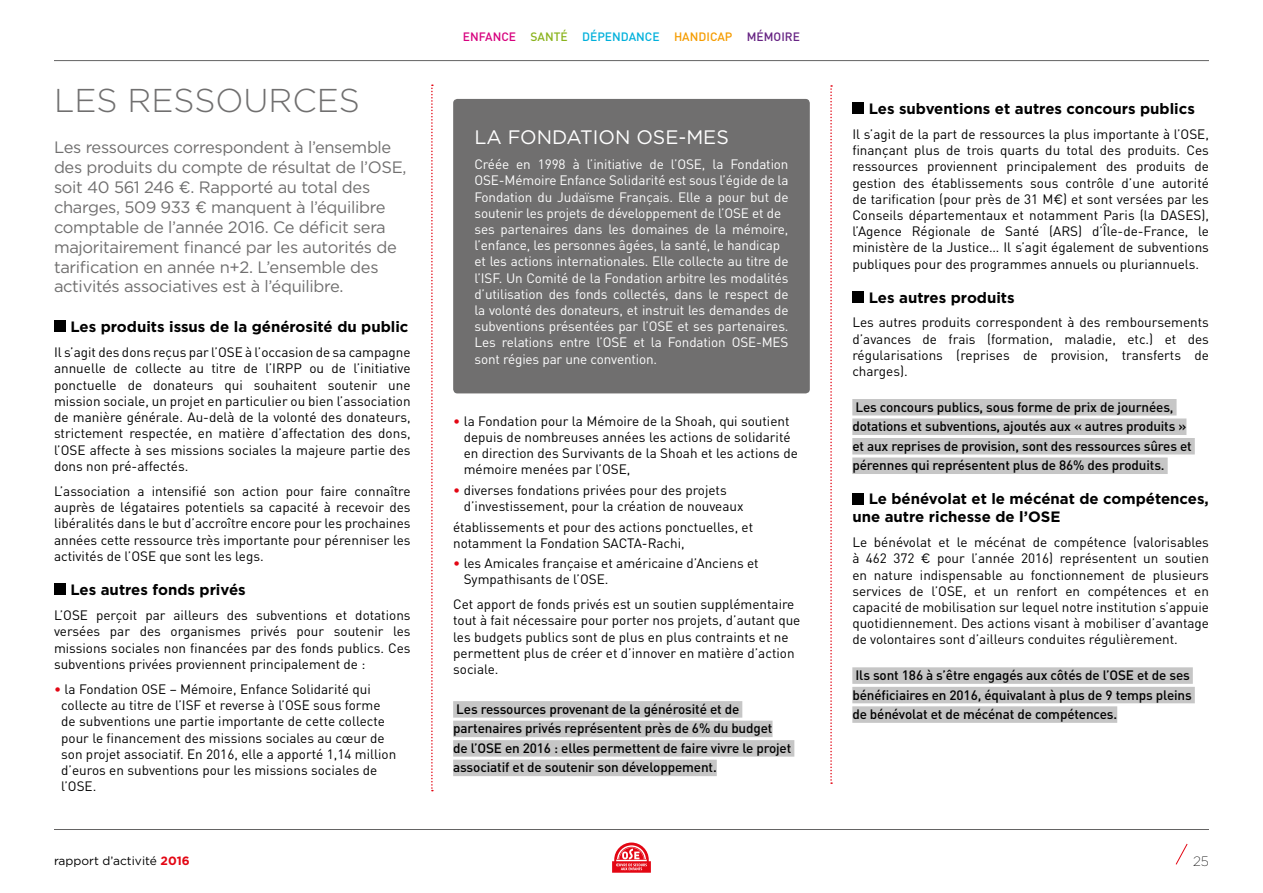
<style>
.page{position:relative;width:1263px;height:893px;background:#fff}
.page>*{position:absolute;margin:0;border:0;box-sizing:border-box;transform-origin:0 0}
.t1{font:300 33px "Gotham";color:#706f6f}
.t2{font:19.5px "Gotham";color:#fff}
.t3{font:16.5px/20px "Gotham";letter-spacing:-.02em;color:#706f6f}
.t4{font:700 15px/18px "Gotham";color:#000}
.t5{font:13.5px/16.2px "DIN";color:#000;text-align:justify}
.t6{font:13.5px/16.2px "DIN";letter-spacing:-.01em;color:#fff}
.t7{font:500 13.5px/19.5px "DIN";letter-spacing:-.01em;color:#000}
.t8{font:200 13.5px "Gotham";color:#000}
.t9{font:500 12px "DIN";color:#00b0db}
.t10{font:12px "Gotham";color:#000}
.s1{color:#e30613}
.s2{color:#d7007e}
.s3{color:#8ab31d}
.s4{color:#f59c00}
.s5{color:#662383}
.s6{font-family:"Gotham"}
.s7{font-weight:700;color:#e30613}
</style>
<div class="page">
<hr style="left:54px;top:60px;width:1155px;height:1px;background:#646363">
<hr style="left:54px;top:829px;width:1155px;height:1px;background:#646363">
<svg style="left:612px;top:842px;width:39px;height:31px"></svg>
<svg style="left:1175px;top:843px;width:13px;height:22px"></svg>
<div style="left:54px;top:320px;width:12px;height:12px;background:#000"></div>
<div style="left:54px;top:583px;width:12px;height:12px;background:#000"></div>
<div style="left:453px;top:701px;width:289px;height:17px;background:#c6c6c6"></div>
<div style="left:453px;top:721px;width:319px;height:16px;background:#c6c6c6"></div>
<div style="left:453px;top:740px;width:341px;height:17px;background:#c6c6c6"></div>
<div style="left:453px;top:760px;width:264px;height:16px;background:#c6c6c6"></div>
<div style="left:453px;top:99px;width:357px;height:294px;background:#706f6f;border-radius:4px"></div>
<div style="left:852px;top:399px;width:324px;height:16px;background:#c6c6c6"></div>
<div style="left:852px;top:418px;width:334px;height:17px;background:#c6c6c6"></div>
<div style="left:852px;top:438px;width:343px;height:16px;background:#c6c6c6"></div>
<div style="left:852px;top:457px;width:316px;height:17px;background:#c6c6c6"></div>
<div style="left:852px;top:667px;width:341px;height:17px;background:#c6c6c6"></div>
<div style="left:852px;top:687px;width:343px;height:16px;background:#c6c6c6"></div>
<div style="left:852px;top:706px;width:265px;height:17px;background:#c6c6c6"></div>
<div style="left:852px;top:102px;width:12px;height:12px;background:#000"></div>
<div style="left:852px;top:291px;width:12px;height:12px;background:#000"></div>
<div style="left:852px;top:493px;width:12px;height:11px;background:#000"></div>
<svg style="left:431px;top:85px;width:2px;height:706px"></svg>
<svg style="left:830px;top:85px;width:2px;height:699px"></svg>
<h1 class="t1" style="left:54px;top:79px;width:308px">LES RESSOURCES</h1>
<p class="t3" style="left:54px;top:137px;width:354px">Les ressources correspondent à l’ensemble des produits du compte de résultat de l’OSE, soit 40 561 246 €. Rapporté au total des charges, 509 933 € manquent à l’équilibre comptable de l’année 2016. Ce déficit sera majoritairement financé par les autorités de tarification en année n+2. L’ensemble des activités associatives est à l’équilibre.</p>
<p class="t4" style="left:70px;top:318px;width:340px">Les produits issus de la générosité du public</p>
<p class="t5" style="left:54px;top:344px;width:358px">Il s’agit des dons reçus par l’OSE à l’occasion de sa campagne annuelle de collecte au titre de l’IRPP ou de l’initiative ponctuelle de donateurs qui souhaitent soutenir une mission sociale, un projet en particulier ou bien l’association de manière générale. Au-delà de la volonté des donateurs, strictement respectée, en matière d’affectation des dons, l’OSE affecte à ses missions sociales la majeure partie des dons non pré-affectés.</p>
<p class="t5" style="left:54px;top:482px;width:358px">L’association a intensifié son action pour faire connaître auprès de légataires potentiels sa capacité à recevoir des libéralités dans le but d’accroître encore pour les prochaines années cette ressource très importante pour pérenniser les activités de l’OSE que sont les legs.</p>
<p class="t4" style="left:70px;top:581px;width:177px">Les autres fonds privés</p>
<p class="t5" style="left:54px;top:607px;width:358px">L’OSE perçoit par ailleurs des subventions et dotations versées par des organismes privés pour soutenir les missions sociales non financées par des fonds publics. Ces subventions privées proviennent principalement de :</p>
<p class="t5" style="left:61px;top:680px;width:337px;text-align:left;text-indent:-7px"><span class="s1">•</span> la Fondation OSE – Mémoire, Enfance Solidarité qui collecte au titre de l’ISF et reverse à l’OSE sous forme de subventions une partie importante de cette collecte pour le financement des missions sociales au cœur de son projet associatif. En 2016, elle a apporté 1,14 million d’euros en subventions pour les missions sociales de l’OSE.</p>
<p class="t9" style="left:463px;top:29px;width:338px"><span class="s2">ENFANCE</span> <span class="s3">SANTÉ</span> DÉPENDANCE <span class="s4">HANDICAP</span> <span class="s5">MÉMOIRE</span></p>
<h2 class="t2" style="left:474px;top:125px;width:256px">LA FONDATION OSE-MES</h2>
<p class="t6" style="left:474px;top:156px;width:316px">Créée en 1998 à l’initiative de l’OSE, la Fondation OSE-Mémoire Enfance Solidarité est sous l’égide de la Fondation du Judaïsme Français. Elle a pour but de soutenir les projets de développement de l’OSE et de ses partenaires dans les domaines de la mémoire, l’enfance, les personnes âgées, la santé, le handicap et les actions internationales. Elle collecte au titre de l’ISF. Un Comité de la Fondation arbitre les modalités d’utilisation des fonds collectés, dans le respect de la volonté des donateurs, et instruit les demandes de subventions présentées par l’OSE et ses partenaires.<br>Les relations entre l’OSE et la Fondation OSE-MES sont régies par une convention.</p>
<p class="t5" style="left:464px;top:413px;width:336px;text-align:left;text-indent:-11px"><span class="s1">•</span> la Fondation pour la Mémoire de la Shoah, qui soutient depuis de nombreuses années les actions de solidarité en direction des Survivants de la Shoah et les actions de mémoire menées par l’OSE,</p>
<p class="t5" style="left:464px;top:482px;width:281px;text-indent:-11px"><span class="s1">•</span> diverses fondations privées pour des projets d’investissement, pour la création de nouveaux</p>
<p class="t5" style="left:453px;top:518px;width:302px">établissements et pour des actions ponctuelles, et notamment la Fondation SACTA-Rachi,</p>
<p class="t5" style="left:464px;top:555px;width:296px;text-indent:-11px"><span class="s1">•</span> les Amicales française et américaine d’Anciens et<br>Sympathisants de l’OSE.</p>
<p class="t5" style="left:453px;top:596px;width:349px;text-align:left">Cet apport de fonds privés est un soutien supplémentaire tout à fait nécessaire pour porter nos projets, d’autant que les budgets publics sont de plus en plus contraints et ne permettent plus de créer et d’innover en matière d’action sociale.</p>
<p class="t7" style="left:453px;top:699px;width:340px">Les ressources provenant de la générosité et de partenaires privés représentent près de 6% du budget<br>de l’OSE en 2016 : elles permettent de faire vivre le projet associatif et de soutenir son développement.</p>
<p class="t4" style="left:869px;top:100px;width:328px">Les subventions et autres concours publics</p>
<p class="t5" style="left:852px;top:126px;width:358px">Il s’agit de la part de ressources la plus importante à l’OSE, finançant plus de trois quarts du total des produits. Ces ressources proviennent principalement des produits de gestion des établissements sous contrôle d’une autorité de tarification (pour près de 31 M<span class="s6">€</span>) et sont versées par les Conseils départementaux et notamment Paris (la DASES), l’Agence Régionale de Santé (ARS) d’Île-de-France, le ministère de la Justice… Il s’agit également de subventions publiques pour des programmes annuels ou pluriannuels.</p>
<p class="t4" style="left:869px;top:288px;width:147px">Les autres produits</p>
<p class="t5" style="left:852px;top:314px;width:358px">Les autres produits correspondent à des remboursements d’avances de frais (formation, maladie, etc.) et des régularisations (reprises de provision, transferts de charges).</p>
<p class="t7" style="left:852px;top:397px;width:341px">Les concours publics, sous forme de prix de journées, dotations et subventions, ajoutés aux « autres produits » et aux reprises de provision, sont des ressources sûres et pérennes qui représentent plus de 86% des produits.</p>
<p class="t4" style="left:852px;top:490px;width:358px;text-indent:16px">Le bénévolat et le mécénat de compétences, une autre richesse de l’OSE</p>
<p class="t5" style="left:852px;top:534px;width:358px">Le bénévolat et le mécénat de compétence (valorisables à 462 372 <span class="s6">€</span> pour l’année 2016) représentent un soutien en nature indispensable au fonctionnement de plusieurs services de l’OSE, et un renfort en compétences et en capacité de mobilisation sur lequel notre institution s’appuie quotidiennement. Des actions visant à mobiliser d’avantage de volontaires sont d’ailleurs conduites régulièrement.</p>
<p class="t7" style="left:852px;top:665px;width:341px">Ils sont 186 à s’être engagés aux côtés de l’OSE et de ses bénéficiaires en 2016, équivalant à plus de 9 temps pleins de bénévolat et de mécénat de compétences.</p>
<p class="t10" style="left:54px;top:853px;width:137px">rapport d’activité <span class="s7">2016</span></p>
<p class="t8" style="left:1193px;top:853px;width:17px">25</p>
</div>
